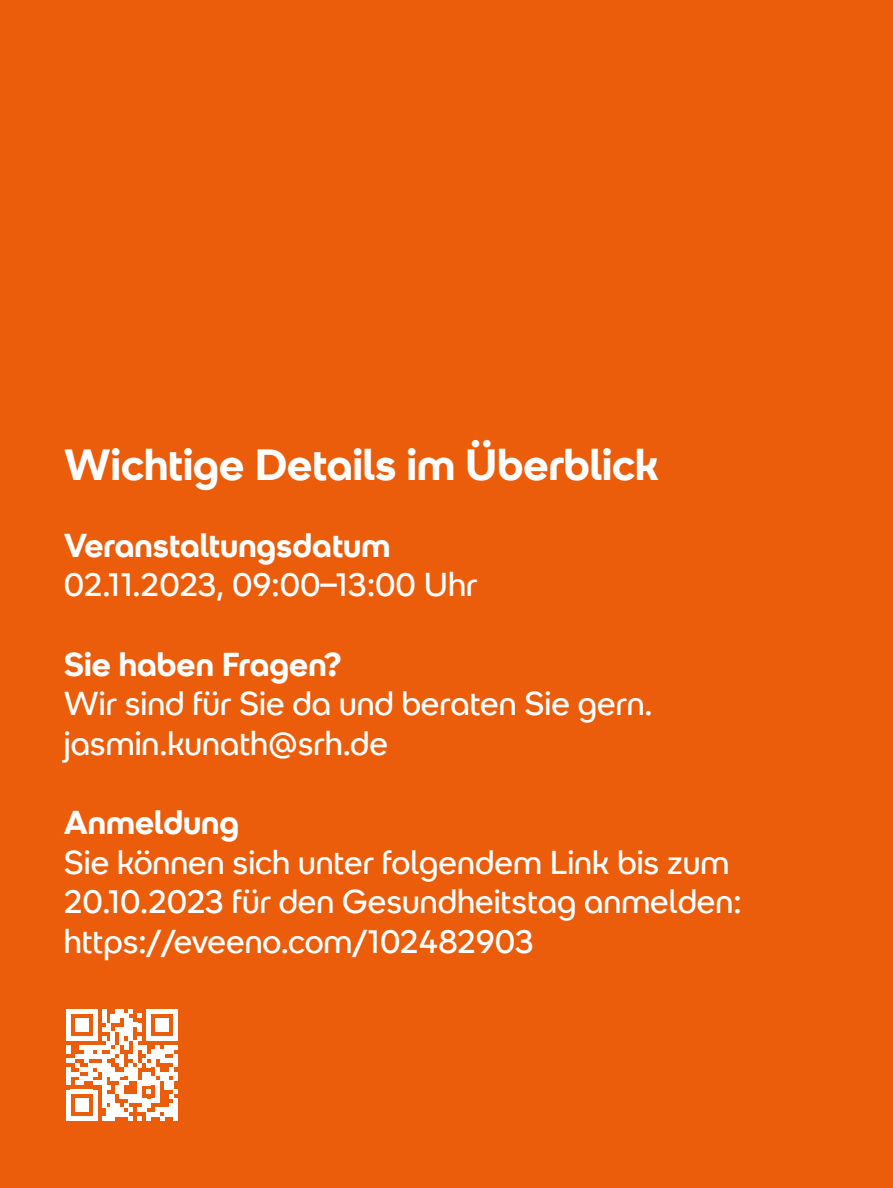
<style>
.page{position:relative;width:893px;height:1188px;background:#eb5d0b}
.page>*{position:absolute;margin:0;border:0;box-sizing:border-box;transform-origin:0 0}
.t1{font:700 43.5px "SRH Headline";color:#fff}
.t2{font:33px/39.6px "SRH Headline";color:#fff}
.t3{font:700 33px "SRH Headline";color:#fff}
</style>
<div class="page">
<svg style="left:66px;top:1009px;width:112px;height:112px"></svg>
<div style="left:173px;top:1099px;width:5px;height:13px;background:#fff"></div>
<div style="left:173px;top:1112px;width:5px;height:9px;background:#fff"></div>
<p class="t1" style="left:64px;top:440px;width:597px">Wichtige Details im Überblick</p>
<p class="t3" style="left:64px;top:526px;width:328px">Veranstaltungsdatum</p>
<p class="t2" style="left:64px;top:565px;width:415px">02.11.2023, 09:00–13:00 Uhr</p>
<p class="t3" style="left:64px;top:645px;width:279px">Sie haben Fragen?</p>
<p class="t2" style="left:64px;top:684px;width:590px">Wir sind für Sie da und beraten Sie gern.</p>
<p class="t2" style="left:64px;top:724px;width:326px">jasmin.kunath@srh.de</p>
<p class="t3" style="left:64px;top:803px;width:177px">Anmeldung</p>
<p class="t2" style="left:64px;top:843px;width:679px">Sie können sich unter folgendem Link bis zum<br>20.10.2023 für den Gesundheitstag anmelden:</p>
<p class="t2" style="left:64px;top:922px;width:472px">https://eveeno.com/102482903</p>
</div>
